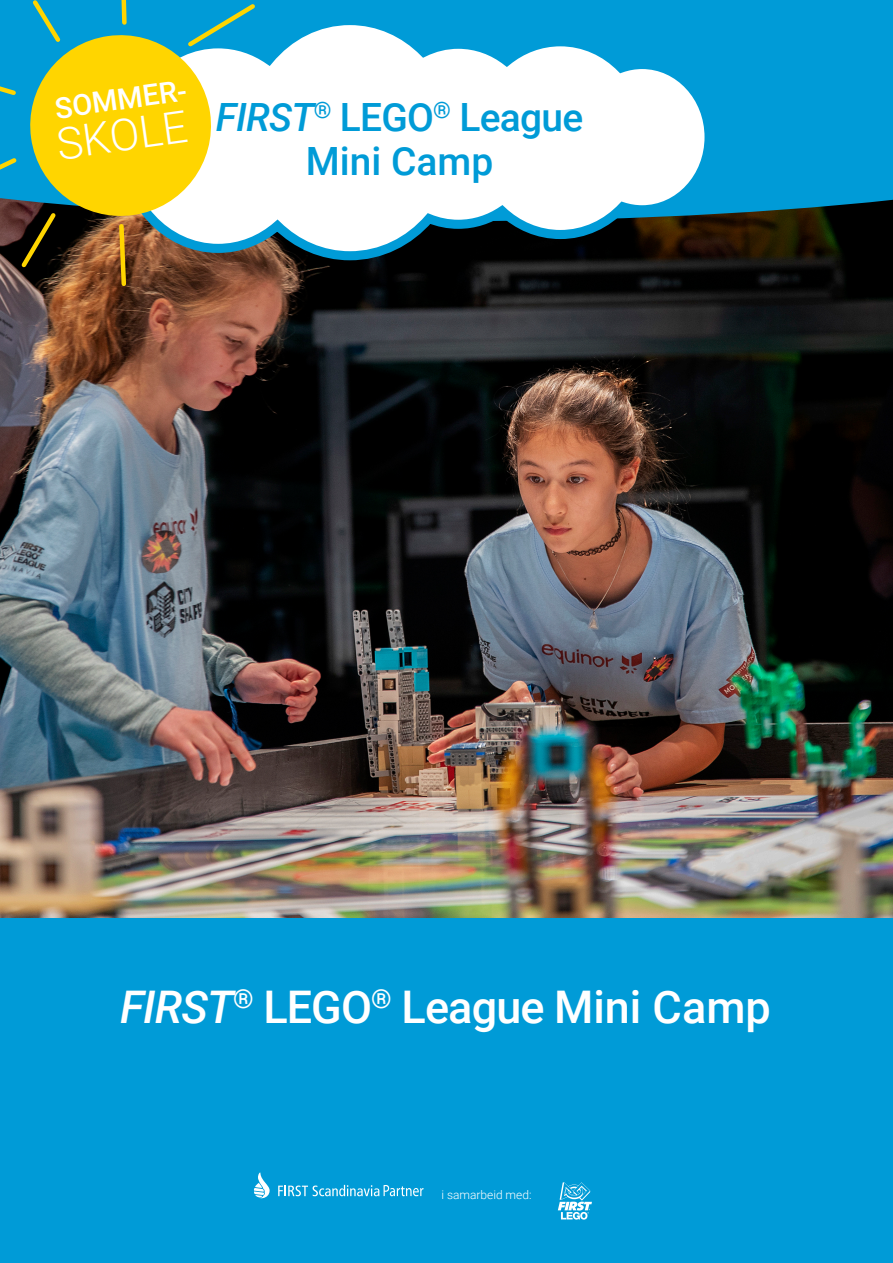
<style>
.page{position:relative;width:893px;height:1263px;background:#fff}
.page>*{position:absolute;margin:0;border:0;box-sizing:border-box;transform-origin:0 0}
.t1{font:500 45px "Roboto";letter-spacing:-.02em;color:#fff}
.t2{font:300 44.25px "Roboto";color:#fff}
.t3{font:500 39px/44.1px "Roboto";letter-spacing:-.02em;color:#009bd7;text-align:center}
.t4{font:500 29.1px "Roboto";color:#fff}
.t5{font:300 12px "Roboto";color:#fff}
.s1{font-style:italic}
</style>
<div class="page">
<img style="left:0;top:221px;width:893px;height:697px">
<div style="left:259px;top:0;width:634px;height:221px;background:#009bd7"></div>
<svg style="left:259px;top:11px;width:459px;height:254px"></svg>
<div style="left:0;top:918px;width:893px;height:345px;background:#009bd7"></div>
<svg style="left:0;top:0;width:259px;height:289px"></svg>
<svg style="left:254px;top:1172px;width:16px;height:26px"></svg>
<svg style="left:278px;top:1185px;width:145px;height:11px"></svg>
<svg style="left:558px;top:1182px;width:34px;height:37px"></svg>
<p class="t4" style="left:52px;top:88px;width:139px;rotate:-8deg">SOMMER-</p>
<p class="t2" style="left:53px;top:113px;width:133px;rotate:-8deg">SKOLE</p>
<p class="t3" style="left:216px;top:94px;width:369px"><span class="s1">FIRST</span><sup>®</sup> LEGO<sup>®</sup> League<br>Mini Camp</p>
<p class="t1" style="left:120px;top:975px;width:652px"><span class="s1">FIRST</span><sup>®</sup> LEGO<sup>®</sup> League Mini Camp</p>
<p class="t5" style="left:442px;top:1187px;width:91px">i samarbeid med:</p>
</div>
